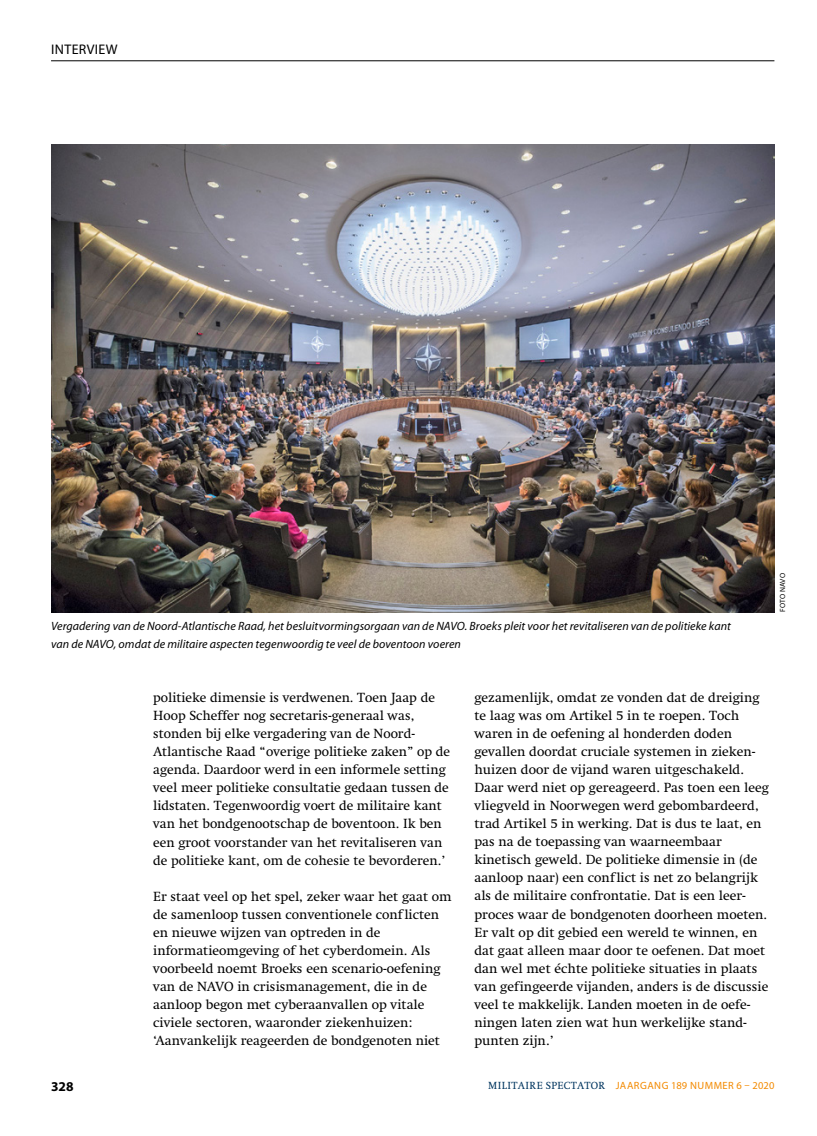
<style>
.page{position:relative;width:817px;height:1136px;background:#fff}
.page>*{position:absolute;margin:0;border:0;box-sizing:border-box;transform-origin:0 0}
.t1{font:13.95px "Myriad Pro";color:#000}
.t2{font:13.5px/18px "Swift LT Std";color:#000}
.t3{font:700 13.5px "Myriad Pro";color:#000}
.t4{font:italic 12px/18px "Myriad Pro";letter-spacing:.005em;color:#000}
.t5{font:10.5px "Myriad Pro";letter-spacing:.045em;color:#f38a00}
.t6{font:7.5px "Myriad Pro";letter-spacing:.025em;color:#000}
.s1{font-family:"Swift LT Std";color:#00355f}
</style>
<div class="page">
<hr style="left:51px;top:60px;width:723px;height:1px;background:#000">
<img style="left:51px;top:145px;width:723px;height:467px">
<p class="t1" style="left:51px;top:41px;width:8px">INTERVIE</p>
<p class="t1" style="left:106px;top:41px;width:13px">W</p>
<p class="t4" style="left:51px;top:617px;width:681px">Vergadering van de Noord-Atlantische Raad, het besluitvormingsorgaan van de NAVO. Broeks pleit voor het revitaliseren van de politieke kant van de NAVO, omdat de militaire aspecten tegenwoordig te veel de boventoon voeren</p>
<p class="t6" style="left:777px;top:612px;width:41px;rotate:-90deg">FOTO NAVO</p>
<p class="t2" style="left:153px;top:689px;width:298px">politieke dimensie is verdwenen. Toen Jaap de Hoop Scheffer nog secretaris-generaal was, stonden bij elke vergadering van de Noord-Atlantische Raad “overige politieke zaken” op de agenda. Daardoor werd in een informele setting veel meer politieke consultatie gedaan tussen de lidstaten. Tegenwoordig voert de militaire kant van het bondgenootschap de boventoon. Ik ben een groot voorstander van het revitaliseren van de politieke kant, om de cohesie te bevorderen.’</p>
<p class="t2" style="left:153px;top:887px;width:300px">Er staat veel op het spel, zeker waar het gaat om de samenloop tussen conventionele conflicten en nieuwe wijzen van optreden in de informatieomgeving of het cyberdomein. Als voorbeeld noemt Broeks een scenario-oefening van de NAVO in crisismanagement, die in de aanloop begon met cyberaanvallen op vitale civiele sectoren, waaronder ziekenhuizen: ‘Aanvankelijk reageerden de bondgenoten niet</p>
<p class="t2" style="left:474px;top:689px;width:296px">gezamenlijk, omdat ze vonden dat de dreiging te laag was om Artikel 5 in te roepen. Toch waren in de oefening al honderden doden gevallen doordat cruciale systemen in zieken&shy;huizen door de vijand waren uitgeschakeld.<br>Daar werd niet op gereageerd. Pas toen een leeg vliegveld in Noorwegen werd gebombardeerd, trad Artikel 5 in werking. Dat is dus te laat, en pas na de toepassing van waarneembaar kinetisch geweld. De politieke dimensie in (de aanloop naar) een conflict is net zo belangrijk als de militaire confrontatie. Dat is een leer&shy;proces waar de bondgenoten doorheen moeten.<br>Er valt op dit gebied een wereld te winnen, en dat gaat alleen maar door te oefenen. Dat moet dan wel met échte politieke situaties in plaats van gefingeerde vijanden, anders is de discussie veel te makkelijk. Landen moeten in de oefe&shy;ningen laten zien wat hun werkelijke stand&shy;punten zijn.’</p>
<p class="t3" style="left:51px;top:1077px;width:24px">328</p>
<p class="t5" style="left:488px;top:1078px;width:287px"><span class="s1">MILITAIRE SPECTATOR</span> JAARGANG 189 NUMMER 6 – 2020</p>
</div>
